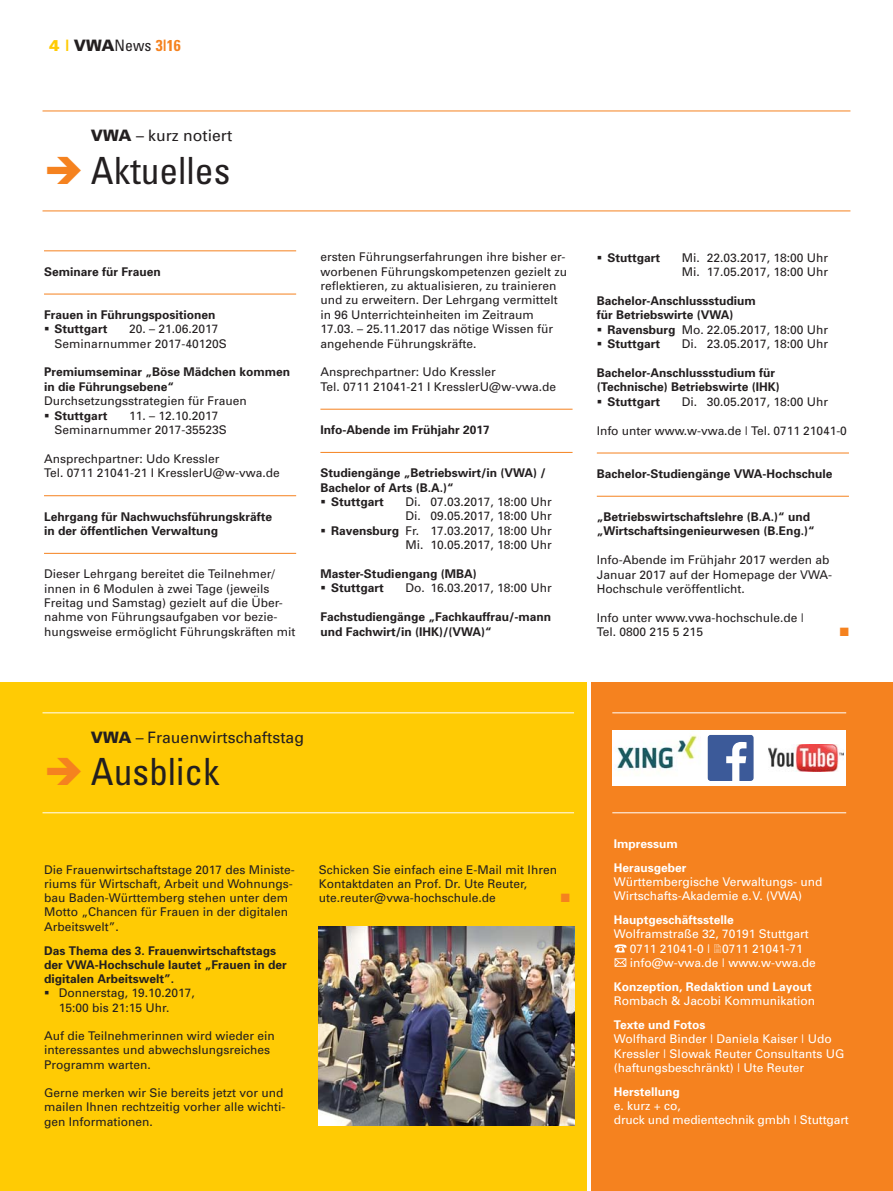
<style>
.page{position:relative;width:893px;height:1191px;background:#fff}
.page>*{position:absolute;margin:0;border:0;box-sizing:border-box;transform-origin:0 0}
.t1{font:condensed 37.5px "Univers";color:#231f20}
.t2{font:15.75px "Univers";color:#231f20}
.t3{font:condensed 15.75px "Univers";color:#231f20}
.t4{font:12px/14.4px "Univers";color:#231f20}
.t5{font:700 12px/14.4px "Univers";color:#231f20}
.t6{font:12px/14.2px "Univers";color:#fff}
.t7{font:700 12px/23.2px "Univers";color:#fff}
.t8{font:12px "Zapf Dingbats";color:#f5821f}
.s1{font-weight:900;font-stretch:normal;color:#ffcb04}
.s2{font-weight:900;font-stretch:normal}
.s3{font-weight:700;color:#f5821f}
.s4{font-weight:900}
.s5{color:#f5821f}
.s6{color:#fff}
.s7{font-weight:700}
</style>
<div class="page">
<div style="left:591px;top:682px;width:302px;height:508px;background:#f5821f"></div>
<div style="left:700px;top:730px;width:146px;height:55px;background:#fff"></div>
<img style="left:769px;top:744px;width:74px;height:27px">
<hr style="left:612px;top:712px;width:234px;height:1px;background:#fff">
<hr style="left:612px;top:812px;width:234px;height:1px;background:#fff">
<img style="left:612px;top:730px;width:88px;height:55px">
<div style="left:707px;top:734px;width:47px;height:47px;background:#e9eaec;border-radius:3px"></div>
<div style="left:708px;top:735px;width:46px;height:46px;background:#3c5a99;border-radius:3px"></div>
<svg style="left:726px;top:742px;width:20px;height:39px"></svg>
<div style="left:0;top:682px;width:587px;height:508px;background:#ffcb04"></div>
<hr style="left:43px;top:712px;width:531px;height:1px;background:#fff">
<hr style="left:43px;top:812px;width:531px;height:1px;background:#fff">
<svg style="left:615px;top:958px;width:11px;height:8px"></svg>
<svg style="left:614px;top:944px;width:13px;height:8px"></svg>
<hr style="left:43px;top:111px;width:807px;height:1px;background:#f5821f">
<hr style="left:43px;top:210px;width:807px;height:1px;background:#f5821f">
<hr style="left:44px;top:250px;width:252px;height:1px;background:#f5821f">
<hr style="left:44px;top:294px;width:252px;height:1px;background:#f5821f">
<hr style="left:44px;top:495px;width:252px;height:1px;background:#f5821f">
<hr style="left:44px;top:553px;width:252px;height:1px;background:#f5821f">
<hr style="left:320px;top:409px;width:253px;height:1px;background:#f5821f">
<hr style="left:320px;top:452px;width:253px;height:1px;background:#f5821f">
<hr style="left:597px;top:452px;width:252px;height:1px;background:#f5821f">
<hr style="left:597px;top:496px;width:252px;height:1px;background:#f5821f">
<img style="left:319px;top:926px;width:255px;height:199px">
<h2 class="t3" style="left:49px;top:40px;width:133px"><span class="s1">4 |</span> <span class="s2">VWA</span>News <span class="s3">3|16</span></h2>
<h2 class="t2" style="left:91px;top:129px;width:143px"><span class="s4">VWA</span> – kurz notiert</h2>
<h1 class="t1" style="left:44px;top:156px;width:188px"><span class="s5">➔</span> Aktuelles</h1>
<p class="t5" style="left:44px;top:265px;width:118px">Seminare für Frauen</p>
<p class="t5" style="left:44px;top:308px;width:173px">Frauen in Führungspositionen</p>
<p class="t5" style="left:44px;top:323px;width:65px">▪ Stuttgart</p>
<p class="t4" style="left:129px;top:323px;width:91px">20. – 21.06.2017</p>
<p class="t4" style="left:44px;top:337px;width:184px"><span class="s6">▪</span> Seminarnummer 2017-40120S</p>
<p class="t5" style="left:44px;top:366px;width:248px">Premiumseminar „Böse Mädchen kommen in die Führungsebene“</p>
<p class="t4" style="left:44px;top:395px;width:204px">Durchsetzungsstrategien für Frauen</p>
<p class="t5" style="left:44px;top:409px;width:65px">▪ Stuttgart</p>
<p class="t4" style="left:129px;top:409px;width:91px">11. – 12.10.2017</p>
<p class="t4" style="left:44px;top:424px;width:184px"><span class="s6">▪</span> Seminarnummer 2017-35523S</p>
<p class="t4" style="left:44px;top:452px;width:237px">Ansprechpartner: Udo Kressler<br>Tel. 0711 21041-21 I KresslerU@w-vwa.de</p>
<p class="t5" style="left:44px;top:510px;width:230px">Lehrgang für Nachwuchsführungskräfte in der öffentlichen Verwaltung</p>
<p class="t4" style="left:44px;top:568px;width:253px">Dieser Lehrgang bereitet die Teilnehmer/ innen in 6 Modulen à zwei Tage (jeweils Freitag und Samstag) gezielt auf die Über&shy;nahme von Führungsaufgaben vor bezie&shy;hungsweise ermöglicht Führungskräften mit</p>
<p class="t4" style="left:320px;top:251px;width:248px">ersten Führungserfahrungen ihre bisher er&shy;worbenen Führungskompetenzen gezielt zu reflektieren, zu aktualisieren, zu trainieren und zu erweitern. Der Lehrgang vermittelt in 96 Unterrichteinheiten im Zeitraum 17.03. – 25.11.2017 das nötige Wissen für angehende Führungskräfte.</p>
<p class="t4" style="left:320px;top:366px;width:237px">Ansprechpartner: Udo Kressler<br>Tel. 0711 21041-21 I KresslerU@w-vwa.de</p>
<p class="t5" style="left:320px;top:423px;width:171px">Info-Abende im Frühjahr 2017</p>
<p class="t5" style="left:320px;top:467px;width:227px">Studiengänge „Betriebswirt/in (VWA) /<br>Bachelor of Arts (B.A.)“</p>
<p class="t5" style="left:320px;top:495px;width:65px">▪ Stuttgart</p>
<p class="t4" style="left:405px;top:495px;width:148px">Di. 07.03.2017, 18:00 Uhr<br>Di. 09.05.2017, 18:00 Uhr</p>
<p class="t4" style="left:320px;top:524px;width:233px;text-align:right">▪ <span class="s7">Ravensburg</span> Fr. 17.03.2017, 18:00 Uhr<br>Mi. 10.05.2017, 18:00 Uhr</p>
<p class="t5" style="left:320px;top:567px;width:158px">Master-Studiengang (MBA)</p>
<p class="t5" style="left:320px;top:582px;width:65px">▪ Stuttgart</p>
<p class="t4" style="left:405px;top:582px;width:148px">Do. 16.03.2017, 18:00 Uhr</p>
<p class="t5" style="left:320px;top:611px;width:232px">Fachstudiengänge „Fachkauffrau/-mann und Fachwirt/in (IHK)/(VWA)“</p>
<p class="t5" style="left:597px;top:251px;width:65px">▪ Stuttgart</p>
<p class="t4" style="left:682px;top:251px;width:148px">Mi. 22.03.2017, 18:00 Uhr<br>Mi. 17.05.2017, 18:00 Uhr</p>
<p class="t5" style="left:597px;top:294px;width:160px">Bachelor-Anschlussstudium für Betriebswirte (VWA)</p>
<p class="t4" style="left:597px;top:323px;width:233px">▪ <span class="s7">Ravensburg</span> Mo. 22.05.2017, 18:00 Uhr</p>
<p class="t5" style="left:597px;top:338px;width:65px">▪ Stuttgart</p>
<p class="t4" style="left:682px;top:338px;width:148px">Di. 23.05.2017, 18:00 Uhr</p>
<p class="t5" style="left:597px;top:366px;width:184px">Bachelor-Anschlussstudium für (Technische) Betriebswirte (IHK)</p>
<p class="t5" style="left:597px;top:395px;width:65px">▪ Stuttgart</p>
<p class="t4" style="left:682px;top:395px;width:148px">Di. 30.05.2017, 18:00 Uhr</p>
<p class="t4" style="left:597px;top:424px;width:252px">Info unter www.w-vwa.de | Tel. 0711 21041-0</p>
<p class="t5" style="left:597px;top:467px;width:237px">Bachelor-Studiengänge VWA-Hochschule</p>
<p class="t5" style="left:597px;top:510px;width:220px">„Betriebswirtschaftslehre (B.A.)“ und „Wirtschaftsingenieurwesen (B.Eng.)“</p>
<p class="t4" style="left:597px;top:554px;width:237px">Info-Abende im Frühjahr 2017 werden ab<br>Januar 2017 auf der Homepage der VWA-<br>Hochschule veröffentlicht.</p>
<p class="t4" style="left:597px;top:611px;width:209px">Info unter www.vwa-hochschule.de |<br>Tel. 0800 215 5 215</p>
<p class="t8" style="left:840px;top:626px;width:11px">■</p>
<h2 class="t2" style="left:91px;top:731px;width:215px"><span class="s4">VWA</span> – Frauenwirtschaftstag</h2>
<h1 class="t1" style="left:44px;top:758px;width:177px"><span class="s5">➔</span> Ausblick</h1>
<p class="t4" style="left:44px;top:863px;width:252px">Die Frauenwirtschaftstage 2017 des Ministe&shy;riums für Wirtschaft, Arbeit und Wohnungs&shy;bau Baden-Württemberg stehen unter dem Motto „Chancen für Frauen in der digitalen Arbeitswelt”.</p>
<p class="t5" style="left:44px;top:944px;width:244px">Das Thema des 3. Frauenwirtschaftstags der VWA-Hochschule lautet „Frauen in der digitalen Arbeitswelt”.</p>
<p class="t4" style="left:59px;top:987px;width:138px;text-indent:-15px">▪ Donnerstag, 19.10.2017,<br>15:00 bis 21:15 Uhr.</p>
<p class="t4" style="left:44px;top:1030px;width:232px">Auf die Teilnehmerinnen wird wieder ein interessantes und abwechslungsreiches<br>Programm warten.</p>
<p class="t4" style="left:44px;top:1087px;width:243px">Gerne merken wir Sie bereits jetzt vor und mailen Ihnen rechtzeitig vorher alle wichti&shy;gen Informationen.</p>
<p class="t4" style="left:319px;top:863px;width:240px">Schicken Sie einfach eine E-Mail mit Ihren<br>Kontaktdaten an Prof. Dr. Ute Reuter, ute.reuter@vwa-hochschule.de</p>
<p class="t8" style="left:561px;top:892px;width:11px">■</p>
<p class="t7" style="left:614px;top:833px;width:74px">Impressum<br>Herausgeber</p>
<p class="t6" style="left:614px;top:875px;width:210px">Württembergische Verwaltungs- und<br>Wirtschafts-Akademie e.V. (VWA)</p>
<p class="t7" style="left:614px;top:909px;width:122px">Hauptgeschäftsstelle</p>
<p class="t6" style="left:630px;top:928px;width:187px;text-indent:-16px">Wolframstraße 32, 70191 Stuttgart<br>0711 21041-0 | 0711 21041-71 info@w-vwa.de | www.w-vwa.de</p>
<p class="t7" style="left:614px;top:976px;width:200px">Konzeption, Redaktion und Layout</p>
<p class="t6" style="left:614px;top:994px;width:203px">Rombach &amp; Jacobi Kommunikation</p>
<p class="t7" style="left:614px;top:1014px;width:93px">Texte und Fotos</p>
<p class="t6" style="left:614px;top:1033px;width:232px">Wolfhard Binder | Daniela Kaiser | Udo<br>Kressler | Slowak Reuter Consultants UG (haftungsbeschränkt) | Ute Reuter</p>
<p class="t7" style="left:614px;top:1081px;width:68px">Herstellung</p>
<p class="t6" style="left:614px;top:1099px;width:237px">e. kurz + co,<br>druck und medientechnik gmbh | Stuttgart</p>
</div>
